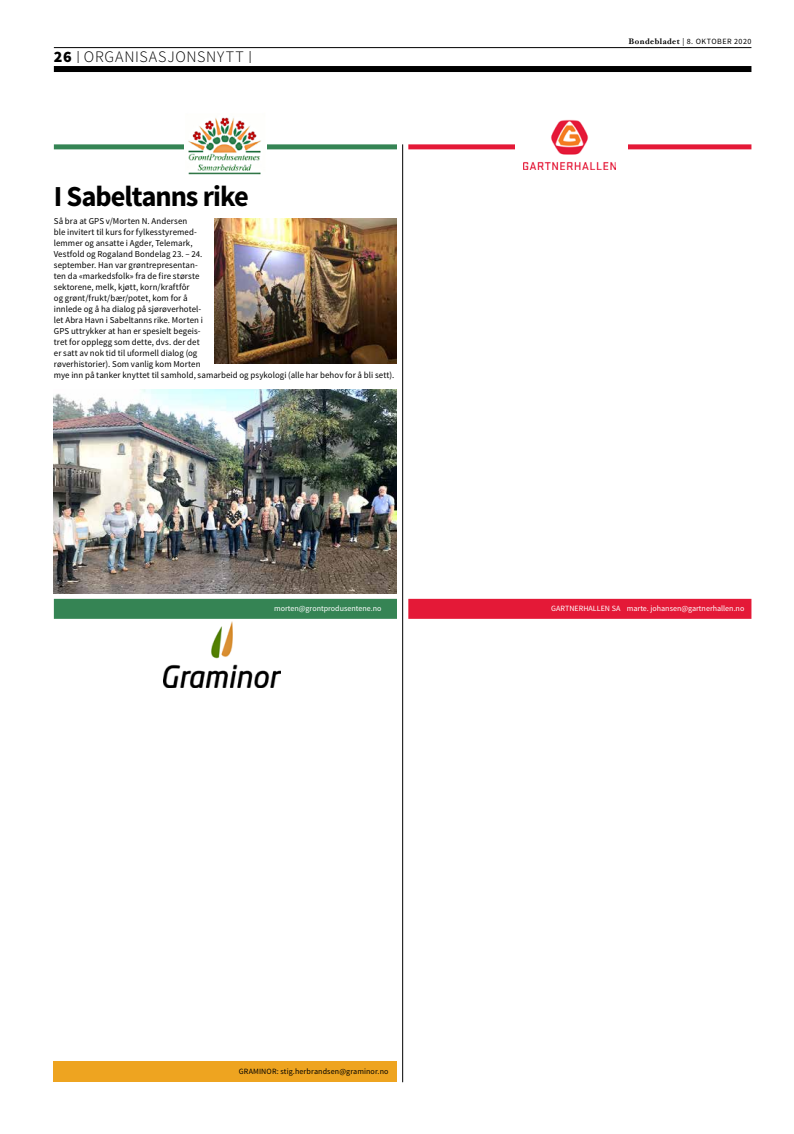
<style>
.page{position:relative;width:794px;height:1134px;background:#fff}
.page>*{position:absolute;margin:0;border:0;box-sizing:border-box;transform-origin:0 0}
.t1{font:700 29px "Source Sans Pro";letter-spacing:-.035em;color:#000}
.t2{font:300 16px "Source Sans Pro";letter-spacing:.045em;color:#000}
.t3{font:9px/11px "Source Sans Pro";letter-spacing:.01em;color:#000}
.t4{font:8px "Source Sans Pro";color:#fff}
.t5{font:8px "Source Sans Pro";letter-spacing:.015em;color:#000}
.t6{font:8px "Source Sans Pro";letter-spacing:.065em;color:#000}
.s1{font-weight:900}
.s2{font-weight:400;font-size:12px}
.s3{font-family:"Hoefler Txt";font-weight:700}
</style>
<div class="page">
<div style="left:54px;top:66px;width:697px;height:6px;background:#000"></div>
<hr style="left:54px;top:47px;width:697px;height:1px;background:#000">
<div style="left:408px;top:599px;width:343px;height:20px;background:#e41937"></div>
<div style="left:54px;top:144px;width:343px;height:5px;background:#358454"></div>
<div style="left:408px;top:144px;width:343px;height:5px;background:#e41937"></div>
<div style="left:54px;top:599px;width:343px;height:20px;background:#358454"></div>
<img style="left:184px;top:117px;width:82px;height:58px">
<div style="left:515px;top:114px;width:113px;height:66px;background:#fff"></div>
<img style="left:523px;top:120px;width:92px;height:50px">
<hr style="left:402px;top:144px;width:1px;height:938px;background:#000">
<img style="left:164px;top:622px;width:116px;height:65px">
<div style="left:54px;top:1061px;width:343px;height:20px;background:#eea420"></div>
<img style="left:54px;top:389px;width:343px;height:204px">
<img style="left:214px;top:219px;width:183px;height:144px">
<h2 class="t2" style="left:54px;top:47px;width:199px"><span class="s1">26</span> <span class="s2">|</span> ORGANISASJONSNYTT <span class="s2">|</span></h2>
<h1 class="t1" style="left:54px;top:178px;width:196px">I Sabeltanns rike</h1>
<p class="t3" style="left:54px;top:216px;width:342px">Så bra at GPS v/Morten N. Andersen<br>ble invitert til kurs for fylkesstyremed-<br>lemmer og ansatte i Agder, Telemark,<br>Vestfold og Rogaland Bondelag 23. – 24.<br>september. Han var grøntrepresentan-<br>ten da «markedsfolk» fra de fire største<br>sektorene, melk, kjøtt, korn/kraftfôr<br>og grønt/frukt/bær/potet, kom for å<br>innlede og å ha dialog på sjørøverhotel-<br>let Abra Havn i Sabeltanns rike. Morten i<br>GPS uttrykker at han er spesielt begeis-<br>tret for opplegg som dette, dvs. der det<br>er satt av nok tid til uformell dialog (og<br>røverhistorier). Som vanlig kom Morten<br>mye inn på tanker knyttet til samhold, samarbeid og psykologi (alle har behov for å bli sett).</p>
<p class="t6" style="left:628px;top:36px;width:124px"><span class="s3">Bondebladet</span> | 8. oktober 2020</p>
<p class="t4" style="left:274px;top:603px;width:109px">morten@grontprodusentene.no</p>
<p class="t4" style="left:551px;top:604px;width:194px">GARTNERHALLEN SA marte. johansen@gartnerhallen.no</p>
<p class="t5" style="left:239px;top:1066px;width:151px">GRAMINOR: stig.herbrandsen@graminor.no</p>
</div>
